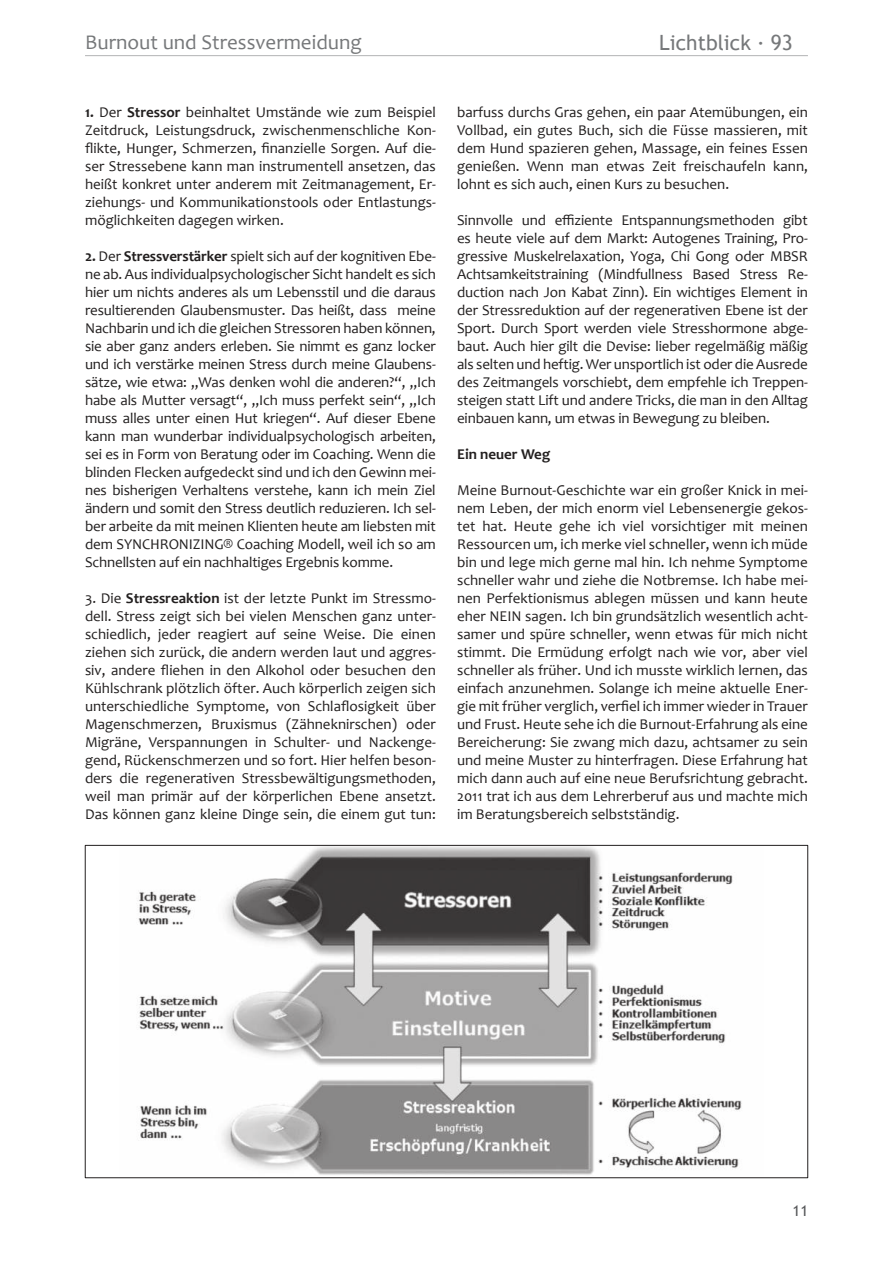
<style>
.page{position:relative;width:893px;height:1263px;background:#fff}
.page>*{position:absolute;margin:0;border:0;box-sizing:border-box;transform-origin:0 0}
.t1{font:21px "Candara";color:#76787a}
.t2{font:21px "Trebuchet MS";color:#76787a}
.t3{font:15px/18px "Candara";color:#221f1f;text-align:justify}
.t4{font:700 15px "Candara";color:#221f1f}
.t5{font:15px "Trebuchet MS";color:#57585a}
.s1{font-weight:700}
</style>
<div class="page">
<hr style="left:85px;top:55px;width:723px;height:1px;background:#76787a">
<img style="left:138px;top:847px;width:604px;height:328px">
<h1 class="t1" style="left:85px;top:34px;width:278px">Burnout und Stressvermeidung</h1>
<h1 class="t2" style="left:659px;top:34px;width:135px">Lichtblick · 93</h1>
<p class="t3" style="left:85px;top:104px;width:352px"><span class="s1">1.</span> Der <span class="s1">Stressor</span> beinhaltet Umstände wie zum Beispiel Zeitdruck, Leistungsdruck, zwischenmenschliche Kon&shy;flikte, Hunger, Schmerzen, finanzielle Sorgen. Auf die&shy;ser Stressebene kann man instrumentell ansetzen, das heißt konkret unter anderem mit Zeitmanagement, Er&shy;ziehungs- und Kommunikationstools oder Entlastungs&shy;möglichkeiten dagegen wirken.</p>
<p class="t3" style="left:85px;top:248px;width:352px"><span class="s1">2.</span> Der <span class="s1">Stressverstärker</span> spielt sich auf der kognitiven Ebe&shy;ne ab. Aus individualpsychologischer Sicht handelt es sich hier um nichts anderes als um Lebensstil und die daraus resultierenden Glaubensmuster. Das heißt, dass meine Nachbarin und ich die gleichen Stressoren haben können, sie aber ganz anders erleben. Sie nimmt es ganz locker und ich verstärke meinen Stress durch meine Glaubens&shy;sätze, wie etwa: „Was denken wohl die anderen?“, „Ich habe als Mutter versagt“, „Ich muss perfekt sein“, „Ich muss alles unter einen Hut kriegen“. Auf dieser Ebene kann man wunderbar individualpsychologisch arbeiten, sei es in Form von Beratung oder im Coaching. Wenn die blinden Flecken aufgedeckt sind und ich den Gewinn mei&shy;nes bisherigen Verhaltens verstehe, kann ich mein Ziel ändern und somit den Stress deutlich reduzieren. Ich sel&shy;ber arbeite da mit meinen Klienten heute am liebsten mit dem SYNCHRONIZING® Coaching Modell, weil ich so am Schnellsten auf ein nachhaltiges Ergebnis komme.</p>
<p class="t3" style="left:85px;top:589px;width:352px">3. Die <span class="s1">Stressreaktion</span> ist der letzte Punkt im Stressmo&shy;dell. Stress zeigt sich bei vielen Menschen ganz unter&shy;schiedlich, jeder reagiert auf seine Weise. Die einen ziehen sich zurück, die andern werden laut und aggres&shy;siv, andere fliehen in den Alkohol oder besuchen den Kühlschrank plötzlich öfter. Auch körperlich zeigen sich unterschiedliche Symptome, von Schlaflosigkeit über Magenschmerzen, Bruxismus (Zähneknirschen) oder Migräne, Verspannungen in Schulter- und Nackenge&shy;gend, Rückenschmerzen und so fort. Hier helfen beson&shy;ders die regenerativen Stressbewältigungsmethoden, weil man primär auf der körperlichen Ebene ansetzt.<br>Das können ganz kleine Dinge sein, die einem gut tun:</p>
<p class="t3" style="left:457px;top:104px;width:352px">barfuss durchs Gras gehen, ein paar Atemübungen, ein Vollbad, ein gutes Buch, sich die Füsse massieren, mit dem Hund spazieren gehen, Massage, ein feines Essen genießen. Wenn man etwas Zeit freischaufeln kann, lohnt es sich auch, einen Kurs zu besuchen.</p>
<p class="t3" style="left:457px;top:211px;width:352px">Sinnvolle und effiziente Entspannungsmethoden gibt es heute viele auf dem Markt: Autogenes Training, Pro&shy;gressive Muskelrelaxation, Yoga, Chi Gong oder MBSR Achtsamkeitstraining (Mindfullness Based Stress Re&shy;duction nach Jon Kabat Zinn). Ein wichtiges Element in der Stressreduktion auf der regenerativen Ebene ist der Sport. Durch Sport werden viele Stresshormone abge&shy;baut. Auch hier gilt die Devise: lieber regelmäßig mäßig als selten und heftig. Wer unsportlich ist oder die Ausrede des Zeitmangels vorschiebt, dem empfehle ich Treppen&shy;steigen statt Lift und andere Tricks, die man in den Alltag einbauen kann, um etwas in Bewegung zu bleiben.</p>
<p class="t4" style="left:457px;top:449px;width:95px">Ein neuer Weg</p>
<p class="t3" style="left:457px;top:482px;width:352px">Meine Burnout-Geschichte war ein großer Knick in mei&shy;nem Leben, der mich enorm viel Lebensenergie gekos&shy;tet hat. Heute gehe ich viel vorsichtiger mit meinen Ressourcen um, ich merke viel schneller, wenn ich müde bin und lege mich gerne mal hin. Ich nehme Symptome schneller wahr und ziehe die Notbremse. Ich habe mei&shy;nen Perfektionismus ablegen müssen und kann heute eher NEIN sagen. Ich bin grundsätzlich wesentlich acht&shy;samer und spüre schneller, wenn etwas für mich nicht stimmt. Die Ermüdung erfolgt nach wie vor, aber viel schneller als früher. Und ich musste wirklich lernen, das einfach anzunehmen. Solange ich meine aktuelle Ener&shy;gie mit früher verglich, verfiel ich immer wieder in Trauer und Frust. Heute sehe ich die Burnout-Erfahrung als eine Bereicherung: Sie zwang mich dazu, achtsamer zu sein und meine Muster zu hinterfragen. Diese Erfahrung hat mich dann auch auf eine neue Berufsrichtung gebracht.<br>2011 trat ich aus dem Lehrerberuf aus und machte mich im Beratungsbereich selbstständig.</p>
<p class="t5" style="left:793px;top:1205px;width:17px">11</p>
</div>
